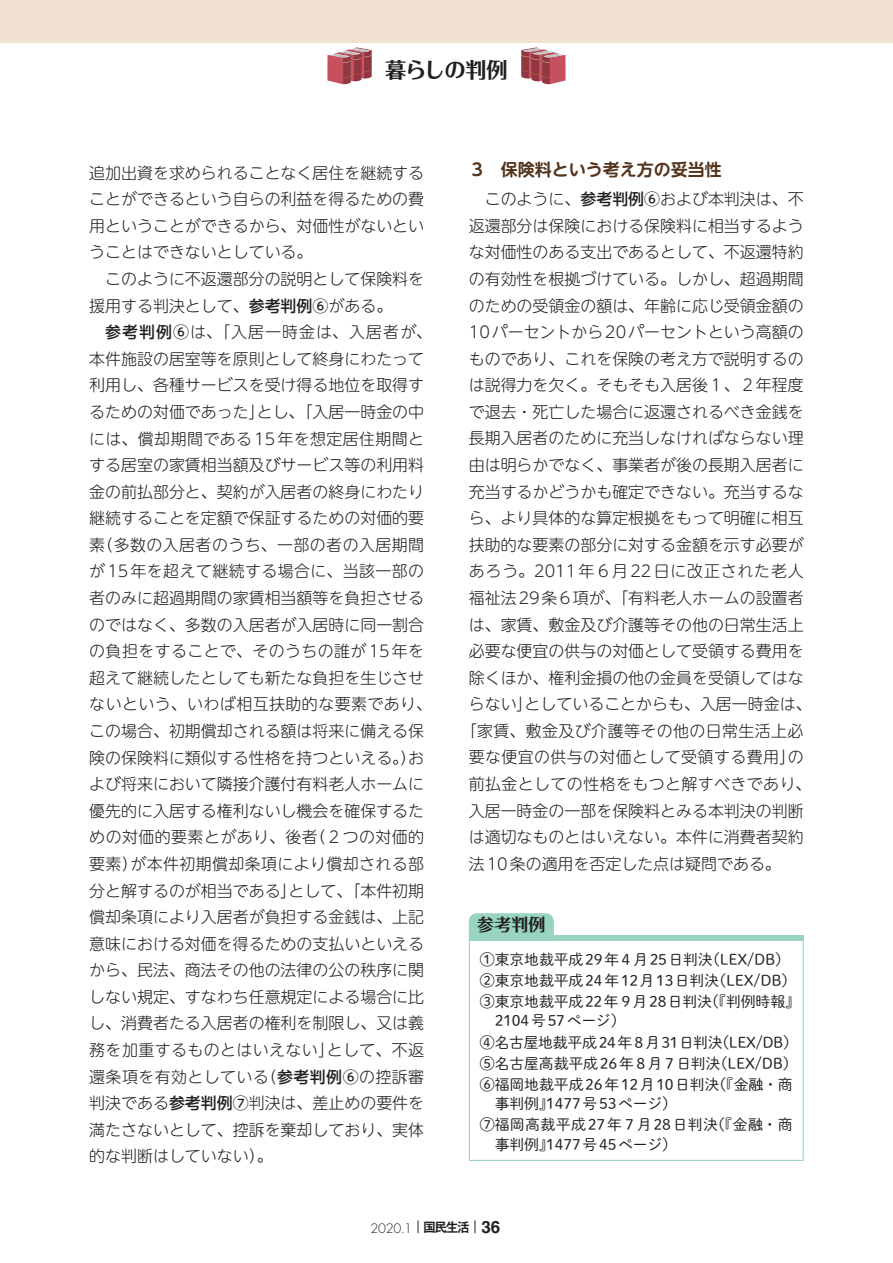
<style>
.page{position:relative;width:893px;height:1263px;background:#fff}
.page>*{position:absolute;margin:0;border:0;box-sizing:border-box;transform-origin:0 0}
.t1{font:700 21.3px "Folk Pro";letter-spacing:-.045em;color:#231f20}
.t2{font:700 16.95px "UD Shin M Go Pro De";color:#55341d}
.t3{font:700 16.95px "Folk Pro";color:#231f20}
.t4{font:300 15.9px/26.5px "UD Shin M Go Pro";color:#231f20}
.t5{font:300 15.9px "UD Shin M Go Pro";letter-spacing:.025em;color:#231f20}
.t6{font:300 15.9px "UD Shin M Go Pro";letter-spacing:.05em;color:#231f20}
.t7{font:14.85px/21.3px "Shuei M Go Std L";letter-spacing:-.01em;color:#231f20}
.t8{font:14.85px/21.3px "Shuei M Go Std L";letter-spacing:.02em;color:#231f20}
.t9{font:300 12.75px "Futura Std";color:#231f20}
.s1{font-weight:500}
.s2{font-family:"Gothic MB101 Pro De";font-weight:700}
.s3{font-family:"Helvetica LT Std";font-weight:700;font-size:16.95px}
</style>
<div class="page">
<svg style="left:418px;top:1220px;width:1px;height:13px"></svg>
<svg style="left:475px;top:1220px;width:1px;height:13px"></svg>
<div style="left:0;top:0;width:893px;height:43px;background:#f0e1d3"></div>
<svg style="left:327px;top:47px;width:44px;height:37px"></svg>
<svg style="left:521px;top:47px;width:45px;height:37px"></svg>
<div style="left:469px;top:913px;width:85px;height:36px;background:#98d4c0;border-radius:9px"></div>
<div style="left:469px;top:940px;width:335px;height:221px;background:#fff;border:1px solid #98d4c0"></div>
<svg style="left:554px;top:935px;width:250px;height:5px"></svg>
<h1 class="t1" style="left:385px;top:52px;width:124px">暮らしの判例</h1>
<p class="t4" style="left:89px;top:159px;width:336px;text-align:justify">追加出資を求められることなく居住を継続することができるという自らの利益を得るための費用ということができるから、対価性がないということはできないとしている。</p>
<p class="t4" style="left:89px;top:265px;width:336px;text-indent:16px">このように不返還部分の説明として保険料を援用する判決として、<span class="s1">参考判例⑥</span>がある。</p>
<p class="t4" style="left:89px;top:318px;width:344px;text-indent:16px"><span class="s1">参考判例⑥</span>は、「入居一時金は、入居者が、本件施設の居室等を原則として終身にわたって利用し、各種サービスを受け得る地位を取得するための対価であった」とし、「入居一時金の中には、償却期間である15年を想定居住期間とする居室の家賃相当額及びサービス等の利用料金の前払部分と、契約が入居者の終身にわたり継続することを定額で保証するための対価的要素（多数の入居者のうち、一部の者の入居期間が15年を超えて継続する場合に、当該一部の者のみに超過期間の家賃相当額等を負担させるのではなく、多数の入居者が入居時に同一割合の負担をすることで、そのうちの誰が15年を超えて継続したとしても新たな負担を生じさせないという、いわば相互扶助的な要素であり、この場合、初期償却される額は将来に備える保険の保険料に類似する性格を持つといえる。）および将来において隣接介護付有料老人ホームに優先的に入居する権利ないし機会を確保するための対価的要素とがあり、後者（２つの対価的要素）が本件初期償却条項により償却される部分と解するのが相当である」として、「本件初期償却条項により入居者が負担する金銭は、上記意味における対価を得るための支払いといえるから、民法、商法その他の法律の公の秩序に関しない規定、すなわち任意規定による場合に比し、消費者たる入居者の権利を制限し、又は義務を加重するものとはいえない」として、不返還条項を有効としている（<span class="s1">参考判例⑥</span>の控訴審判決である<span class="s1">参考判例⑦</span>判決は、差止めの要件を満たさないとして、控訴を棄却しており、実体的な判断はしていない）。</p>
<p class="t2" style="left:469px;top:156px;width:254px">３ 保険料という考え方の妥当性</p>
<p class="t4" style="left:485px;top:185px;width:320px">このように、<span class="s1">参考判例⑥</span>および本判決は、不</p>
<p class="t4" style="left:469px;top:212px;width:336px">返還部分は保険における保険料に相当するよう</p>
<p class="t4" style="left:469px;top:238px;width:336px">な対価性のある支出であるとして、不返還特約</p>
<p class="t4" style="left:469px;top:265px;width:336px">の有効性を根拠づけている。しかし、超過期間</p>
<p class="t4" style="left:469px;top:291px;width:336px">のための受領金の額は、年齢に応じ受領金額の</p>
<p class="t4" style="left:469px;top:318px;width:336px">10パーセントから20パーセントという高額の</p>
<p class="t4" style="left:469px;top:345px;width:336px">ものであり、これを保険の考え方で説明するの</p>
<p class="t4" style="left:469px;top:371px;width:336px">は説得力を欠く。そもそも入居後１、２年程度</p>
<p class="t4" style="left:469px;top:398px;width:336px">で退去・死亡した場合に返還されるべき金銭を</p>
<p class="t4" style="left:469px;top:424px;width:336px">長期入居者のために充当しなければならない理</p>
<p class="t4" style="left:469px;top:451px;width:336px">由は明らかでなく、事業者が後の長期入居者に</p>
<p class="t4" style="left:469px;top:477px;width:336px">充当するかどうかも確定できない。充当するな</p>
<p class="t4" style="left:469px;top:504px;width:336px">ら、より具体的な算定根拠をもって明確に相互</p>
<p class="t4" style="left:469px;top:531px;width:336px">扶助的な要素の部分に対する金額を示す必要が</p>
<p class="t6" style="left:469px;top:558px;width:336px">あろう。2011年６月22日に改正された老人</p>
<p class="t4" style="left:469px;top:584px;width:336px">福祉法29条６項が、「有料老人ホームの設置者</p>
<p class="t4" style="left:469px;top:610px;width:336px">は、家賃、敷金及び介護等その他の日常生活上</p>
<p class="t4" style="left:469px;top:637px;width:336px">必要な便宜の供与の対価として受領する費用を</p>
<p class="t4" style="left:469px;top:663px;width:336px">除くほか、権利金損の他の金員を受領してはな</p>
<p class="t4" style="left:469px;top:690px;width:344px">らない」としていることからも、入居一時金は、</p>
<p class="t5" style="left:461px;top:718px;width:344px">「家賃、敷金及び介護等その他の日常生活上必</p>
<p class="t5" style="left:469px;top:744px;width:336px">要な便宜の供与の対価として受領する費用」の</p>
<p class="t5" style="left:469px;top:771px;width:344px">前払金としての性格をもつと解すべきであり、</p>
<p class="t4" style="left:469px;top:796px;width:336px">入居一時金の一部を保険料とみる本判決の判断</p>
<p class="t4" style="left:469px;top:823px;width:336px">は適切なものとはいえない。本件に消費者契約</p>
<p class="t4" style="left:469px;top:850px;width:314px">法10条の適用を否定した点は疑問である。</p>
<p class="t3" style="left:477px;top:910px;width:70px">参考判例</p>
<p class="t7" style="left:480px;top:948px;width:322px">①東京地裁平成29年４月25日判決（LEX/DB）<br>②東京地裁平成24年12月13日判決（LEX/DB）<br>③東京地裁平成22年９月28日判決（『判例時報』</p>
<p class="t7" style="left:480px;top:1009px;width:320px;text-indent:15px">2104号57ページ）<br>④ 名古屋地裁平成24年８月31日判決（LEX/DB）<br>⑤ 名古屋高裁平成26年８月７日判決（LEX/DB）<br>⑥ 福岡地裁平成26年12月10日判決（『金融・商</p>
<p class="t8" style="left:480px;top:1092px;width:314px;text-indent:15px">事判例』1477号53ページ）<br>⑦ 福岡高裁平成27年７月28日判決（『金融・商</p>
<p class="t7" style="left:495px;top:1133px;width:184px">事判例』1477号45ページ）</p>
<p class="t9" style="left:371px;top:1221px;width:131px">2020.1 <span class="s2">国民生活</span> <span class="s3">36</span></p>
</div>
